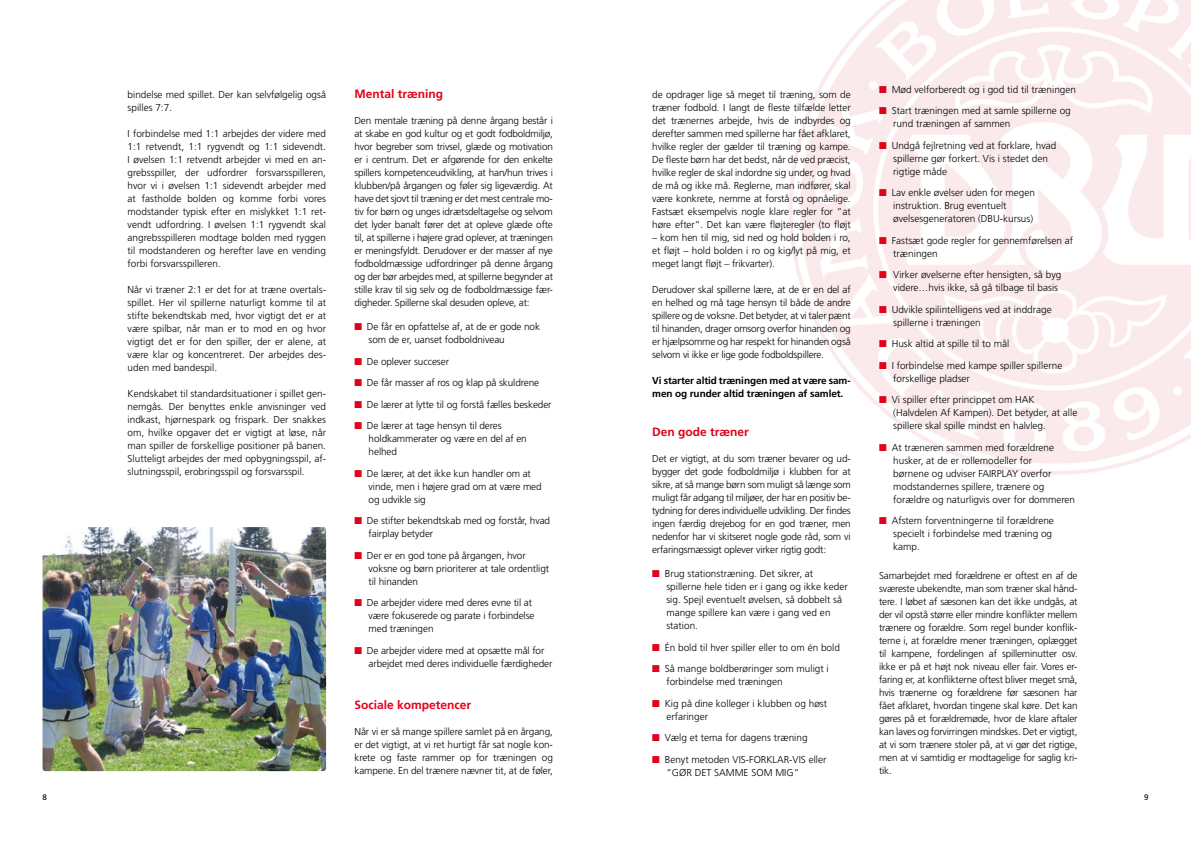
<style>
.page{position:relative;width:1191px;height:842px;background:#fff}
.page>*{position:absolute;margin:0;border:0;box-sizing:border-box;transform-origin:0 0}
.t1{font:700 12px "Frutiger";color:#e2001a}
.t2{font:300 10px/13px "Frutiger";color:#000}
.t3{font:700 10px/13px "Frutiger";letter-spacing:-.01em;color:#000}
.t4{font:8px "Frutiger";color:#000}
.s1{color:#e2001a}
</style>
<div class="page">
<img style="left:789px;top:0;width:402px;height:475px">
<img style="left:43px;top:527px;width:283px;height:244px">
<p class="t2" style="left:128px;top:88px;width:200px">bindelse med spillet. Der kan selvfølgelig også spilles 7:7.</p>
<p class="t2" style="left:128px;top:127px;width:200px;text-align:justify">I forbindelse med 1:1 arbejdes der videre med 1:1 retvendt, 1:1 rygvendt og 1:1 sidevendt.<br>I øvelsen 1:1 retvendt arbejder vi med en an&shy;grebsspiller, der udfordrer forsvarsspilleren, hvor vi i øvelsen 1:1 sidevendt arbejder med at fastholde bolden og komme forbi vores modstander typisk efter en mislykket 1:1 ret&shy;vendt udfordring. I øvelsen 1:1 rygvendt skal angrebsspilleren modtage bolden med ryggen til modstanderen og herefter lave en vending forbi forsvarsspilleren.</p>
<p class="t2" style="left:128px;top:283px;width:200px;text-align:justify">Når vi træner 2:1 er det for at træne overtals&shy;spillet. Her vil spillerne naturligt komme til at stifte bekendtskab med, hvor vigtigt det er at være spilbar, når man er to mod en og hvor vigtigt det er for den spiller, der er alene, at være klar og koncentreret. Der arbejdes des&shy;uden med bandespil.</p>
<p class="t2" style="left:128px;top:387px;width:200px;text-align:justify">Kendskabet til standardsituationer i spillet gen&shy;nemgås. Der benyttes enkle anvisninger ved indkast, hjørnespark og frispark. Der snakkes om, hvilke opgaver det er vigtigt at løse, når man spiller de forskellige positioner på banen.<br>Slutteligt arbejdes der med opbygningsspil, af&shy;slutningsspil, erobringsspil og forsvarsspil.</p>
<p class="t1" style="left:354px;top:87px;width:90px">Mental træning</p>
<p class="t2" style="left:354px;top:114px;width:200px;text-align:justify">Den mentale træning på denne årgang består i at skabe en god kultur og et godt fodboldmiljø, hvor begreber som trivsel, glæde og motivation er i centrum. Det er afgørende for den enkelte spillers kompetenceudvikling, at han/hun trives i klubben/på årgangen og føler sig ligeværdig. At have det sjovt til træning er det mest centrale mo&shy;tiv for børn og unges idrætsdeltagelse og selvom det lyder banalt fører det at opleve glæde ofte til, at spillerne i højere grad oplever, at træningen er meningsfyldt. Derudover er der masser af nye fodboldmæssige udfordringer på denne årgang og der bør arbejdes med, at spillerne begynder at stille krav til sig selv og de fodboldmæssige fær&shy;digheder. Spillerne skal desuden opleve, at:</p>
<p class="t2" style="left:369px;top:321px;width:173px;text-indent:-14px"><span class="s1">■</span> De får en opfattelse af, at de er gode nok som de er, uanset fodboldniveau</p>
<p class="t2" style="left:354px;top:355px;width:96px"><span class="s1">■</span> De oplever succeser</p>
<p class="t2" style="left:354px;top:377px;width:186px"><span class="s1">■</span> De får masser af ros og klap på skuldrene</p>
<p class="t2" style="left:354px;top:398px;width:199px"><span class="s1">■</span> De lærer at lytte til og forstå fælles beskeder</p>
<p class="t2" style="left:369px;top:420px;width:160px;text-indent:-14px"><span class="s1">■</span> De lærer at tage hensyn til deres holdkammerater og være en del af en helhed</p>
<p class="t2" style="left:369px;top:467px;width:175px;text-indent:-14px"><span class="s1">■</span> De lærer, at det ikke kun handler om at vinde, men i højere grad om at være med og udvikle sig</p>
<p class="t2" style="left:369px;top:515px;width:183px;text-indent:-14px"><span class="s1">■</span> De stifter bekendtskab med og forstår, hvad fairplay betyder</p>
<p class="t2" style="left:369px;top:549px;width:182px;text-indent:-14px"><span class="s1">■</span> Der er en god tone på årgangen, hvor voksne og børn prioriterer at tale ordentligt til hinanden</p>
<p class="t2" style="left:369px;top:597px;width:167px;text-indent:-14px"><span class="s1">■</span> De arbejder videre med deres evne til at være fokuserede og parate i forbindelse med træningen</p>
<p class="t2" style="left:369px;top:644px;width:185px;text-indent:-14px"><span class="s1">■</span> De arbejder videre med at opsætte mål for arbejdet med deres individuelle færdigheder</p>
<p class="t1" style="left:354px;top:698px;width:118px">Sociale kompetencer</p>
<p class="t2" style="left:354px;top:725px;width:200px;text-align:justify">Når vi er så mange spillere samlet på en årgang, er det vigtigt, at vi ret hurtigt får sat nogle kon&shy;krete og faste rammer op for træningen og kampene. En del trænere nævner tit, at de føler,</p>
<p class="t2" style="left:652px;top:88px;width:200px;text-align:justify">de opdrager lige så meget til træning, som de træner fodbold. I langt de fleste tilfælde letter det trænernes arbejde, hvis de indbyrdes og derefter sammen med spillerne har fået afklaret, hvilke regler der gælder til træning og kampe.<br>De fleste børn har det bedst, når de ved præcist, hvilke regler de skal indordne sig under, og hvad de må og ikke må. Reglerne, man indfører, skal være konkrete, nemme at forstå og opnåelige.<br>Fastsæt eksempelvis nogle klare regler for ”at høre efter”. Det kan være fløjteregler (to fløjt</p>
<p class="t2" style="left:652px;top:231px;width:200px;text-align:justify">– kom hen til mig, sid ned og hold bolden i ro, et fløjt – hold bolden i ro og kig/lyt på mig, et meget langt fløjt – frikvarter).</p>
<p class="t2" style="left:652px;top:283px;width:200px;text-align:justify">Derudover skal spillerne lære, at de er en del af en helhed og må tage hensyn til både de andre spillere og de voksne. Det betyder, at vi taler pænt til hinanden, drager omsorg overfor hinanden og er hjælpsomme og har respekt for hinanden også selvom vi ikke er lige gode fodboldspillere.</p>
<p class="t3" style="left:652px;top:374px;width:200px">Vi starter altid træningen med at være sam&shy;men og runder altid træningen af samlet.</p>
<p class="t1" style="left:652px;top:425px;width:98px">Den gode træner</p>
<p class="t2" style="left:652px;top:452px;width:200px;text-align:justify">Det er vigtigt, at du som træner bevarer og ud&shy;bygger det gode fodboldmiljø i klubben for at sikre, at så mange børn som muligt så længe som muligt får adgang til miljøer, der har en positiv be&shy;tydning for deres individuelle udvikling. Der findes ingen færdig drejebog for en god træner, men nedenfor har vi skitseret nogle gode råd, som vi erfaringsmæssigt oplever virker rigtig godt:</p>
<p class="t2" style="left:666px;top:568px;width:183px;text-indent:-14px"><span class="s1">■</span> Brug stationstræning. Det sikrer, at spillerne hele tiden er i gang og ikke keder sig. Spejl eventuelt øvelsen, så dobbelt så mange spillere kan være i gang ved en station.</p>
<p class="t2" style="left:652px;top:641px;width:189px"><span class="s1">■</span> Én bold til hver spiller eller to om én bold</p>
<p class="t2" style="left:666px;top:663px;width:164px;text-indent:-14px"><span class="s1">■</span> Så mange boldberøringer som muligt i forbindelse med træningen</p>
<p class="t2" style="left:666px;top:697px;width:162px;text-indent:-14px"><span class="s1">■</span> Kig på dine kolleger i klubben og høst erfaringer</p>
<p class="t2" style="left:652px;top:732px;width:157px"><span class="s1">■</span> Vælg et tema for dagens træning</p>
<p class="t2" style="left:666px;top:753px;width:162px;text-indent:-14px"><span class="s1">■</span> Benyt metoden VIS-FORKLAR-VIS eller ”GØR DET SAMME SOM MIG”</p>
<p class="t2" style="left:879px;top:83px;width:198px"><span class="s1">■</span> Mød velforberedt og i god tid til træningen</p>
<p class="t2" style="left:893px;top:104px;width:179px;text-indent:-14px"><span class="s1">■</span> Start træningen med at samle spillerne og rund træningen af sammen</p>
<p class="t2" style="left:893px;top:139px;width:165px;text-indent:-14px"><span class="s1">■</span> Undgå fejlretning ved at forklare, hvad spillerne gør forkert. Vis i stedet den rigtige måde</p>
<p class="t2" style="left:893px;top:186px;width:143px;text-indent:-14px"><span class="s1">■</span> Lav enkle øvelser uden for megen instruktion. Brug eventuelt øvelsesgeneratoren (DBU-kursus)</p>
<p class="t2" style="left:893px;top:234px;width:181px;text-indent:-14px"><span class="s1">■</span> Fastsæt gode regler for gennemførelsen af træningen</p>
<p class="t2" style="left:893px;top:268px;width:170px;text-indent:-14px"><span class="s1">■</span> Virker øvelserne efter hensigten, så byg videre…hvis ikke, så gå tilbage til basis</p>
<p class="t2" style="left:893px;top:303px;width:160px;text-indent:-14px"><span class="s1">■</span> Udvikle spilintelligens ved at inddrage spillerne i træningen</p>
<p class="t2" style="left:879px;top:337px;width:132px"><span class="s1">■</span> Husk altid at spille til to mål</p>
<p class="t2" style="left:893px;top:359px;width:171px;text-indent:-14px"><span class="s1">■</span> I forbindelse med kampe spiller spillerne forskellige pladser</p>
<p class="t2" style="left:893px;top:393px;width:186px;text-indent:-14px"><span class="s1">■</span> Vi spiller efter princippet om HAK (Halvdelen Af Kampen). Det betyder, at alle spillere skal spille mindst en halvleg.</p>
<p class="t2" style="left:893px;top:441px;width:183px;text-indent:-14px"><span class="s1">■</span> At træneren sammen med forældrene husker, at de er rollemodeller for<br>børnene og udviser FAIRPLAY overfor modstandernes spillere, trænere og forældre og naturligvis over for dommeren</p>
<p class="t2" style="left:893px;top:514px;width:162px;text-indent:-14px"><span class="s1">■</span> Afstem forventningerne til forældrene specielt i forbindelse med træning og kamp.</p>
<p class="t2" style="left:879px;top:569px;width:200px;text-align:justify">Samarbejdet med forældrene er oftest en af de sværeste ubekendte, man som træner skal hånd&shy;tere. I løbet af sæsonen kan det ikke undgås, at der vil opstå større eller mindre konflikter mellem trænere og forældre. Som regel bunder konflik&shy;terne i, at forældre mener træningen, oplægget til kampene, fordelingen af spilleminutter osv. ikke er på et højt nok niveau eller fair. Vores er&shy;faring er, at konflikterne oftest bliver meget små, hvis trænerne og forældrene før sæsonen har fået afklaret, hvordan tingene skal køre. Det kan gøres på et forældremøde, hvor de klare aftaler kan laves og forvirringen mindskes. Det er vigtigt, at vi som trænere stoler på, at vi gør det rigtige, men at vi samtidig er modtagelige for saglig kri&shy;tik.</p>
<p class="t4" style="left:43px;top:792px;width:6px">8</p>
<p class="t4" style="left:1144px;top:792px;width:6px">9</p>
</div>
